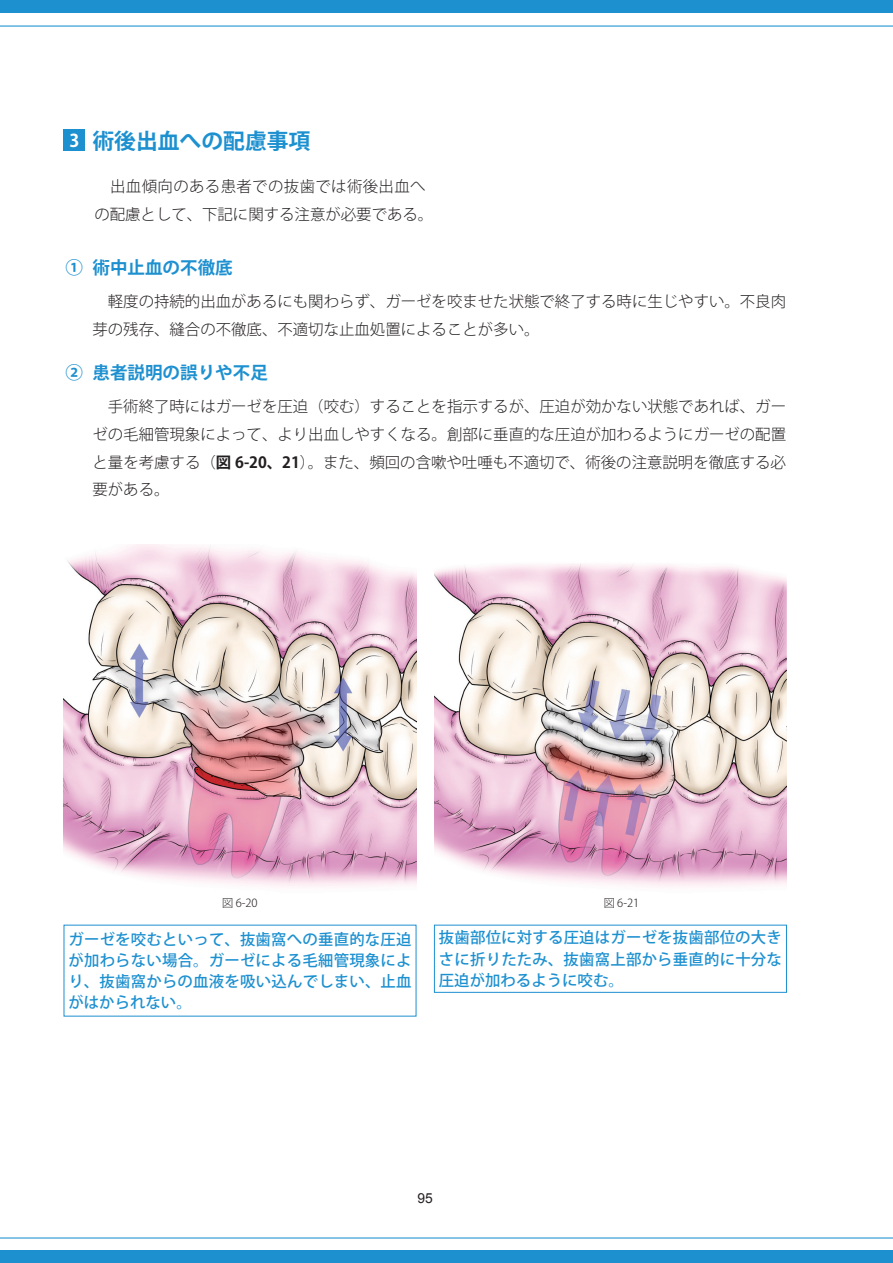
<style>
.page{position:relative;width:893px;height:1263px;background:#fff}
.page>*{position:absolute;margin:0;border:0;box-sizing:border-box;transform-origin:0 0}
.t1{font:700 21.75px "Koz Go Pr 6 N";color:#1d90d0}
.t2{font:700 17.55px "Koz Go Pr 6 N";color:#1d90d0}
.t3{font:300 15.45px/27.6px "Koz Go Pr 6 N";color:#231f20}
.t4{font:500 15.45px/21.3px "Koz Go Pr 6 N";letter-spacing:.015em;color:#1d90d0;text-align:justify}
.t5{font:300 15.45px/27.6px "Koz Go Pr 6 N";letter-spacing:.025em;color:#231f20}
.t6{font:13.8px "Arial";color:#231f20}
.t7{font:300 11.1px "Koz Go Pr 6 N";color:#231f20}
.s1{font-size:17.55px;color:#fff}
.s2{font-weight:700}
</style>
<div class="page">
<div style="left:0;top:0;width:893px;height:13px;background:#1d90d0"></div>
<hr style="left:0;top:26px;width:893px;height:1px;background:#1d90d0">
<div style="left:0;top:1250px;width:893px;height:13px;background:#1d90d0"></div>
<hr style="left:0;top:1237px;width:893px;height:1px;background:#1d90d0">
<img style="left:64px;top:544px;width:352px;height:343px">
<img style="left:434px;top:563px;width:353px;height:323px">
<div style="left:64px;top:129px;width:21px;height:22px;background:#1d90d0"></div>
<h1 class="t1" style="left:69px;top:128px;width:243px"><span class="s1">3</span> 術後出血への配慮事項</h1>
<p class="t5" style="left:94px;top:173px;width:340px">　出血傾向のある患者での抜歯では術後出血への配慮として、下記に関する注意が必要である。</p>
<p class="t2" style="left:66px;top:257px;width:169px">① 術中止血の不徹底</p>
<p class="t3" style="left:92px;top:288px;width:695px">　軽度の持続的出血があるにも関わらず、ガーゼを咬ませた状態で終了する時に生じやすい。不良肉芽の残存、縫合の不徹底、不適切な止血処置によることが多い。</p>
<p class="t2" style="left:66px;top:362px;width:204px">② 患者説明の誤りや不足</p>
<p class="t3" style="left:92px;top:393px;width:695px;text-align:justify">　手術終了時にはガーゼを圧迫（咬む）することを指示するが、圧迫が効かない状態であれば、ガーゼの毛細管現象によって、より出血しやすくなる。創部に垂直的な圧迫が加わるようにガーゼの配置と量を考慮する（<span class="s2">図 6-20、21</span>）。また、頻回の含嗽や吐唾も不適切で、術後の注意説明を徹底する必要がある。</p>
<p class="t7" style="left:222px;top:896px;width:37px">図 6-20</p>
<p class="t7" style="left:604px;top:896px;width:37px">図 6-21</p>
<p class="t4" style="left:68px;top:928px;width:345px">ガーゼを咬むといって、抜歯窩への垂直的な圧迫が加わらない場合。ガーゼによる毛細管現象により、抜歯窩からの血液を吸い込んでしまい、止血がはかられない。</p>
<p class="t4" style="left:439px;top:927px;width:345px">抜歯部位に対する圧迫はガーゼを抜歯部位の大きさに折りたたみ、抜歯窩上部から垂直的に十分な圧迫が加わるように咬む。</p>
<p class="t6" style="left:418px;top:1189px;width:17px">95</p>
</div>
